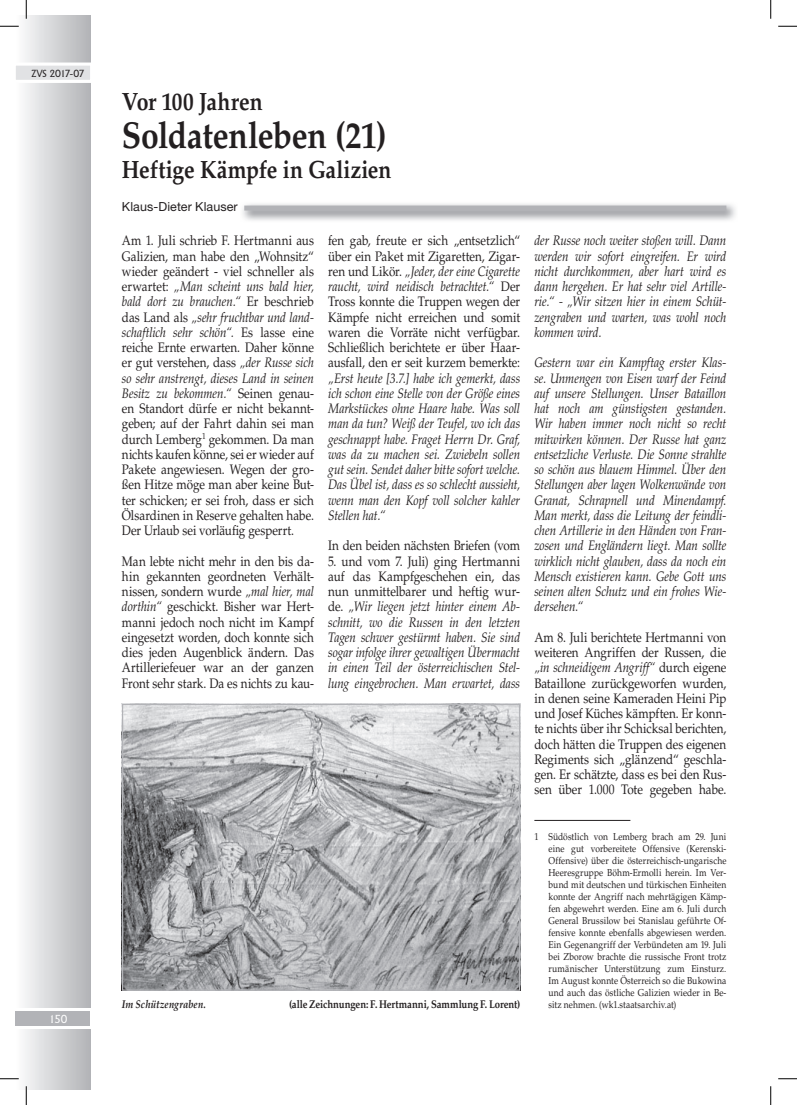
<style>
.page{position:relative;width:797px;height:1105px;background:#fff}
.page>*{position:absolute;margin:0;border:0;box-sizing:border-box;transform-origin:0 0}
.t1{font:700 37.5px "Palatino LT Std";letter-spacing:-.01em;color:#231f20;scale:.85 1}
.t2{font:700 25px "Palatino LT Std";letter-spacing:-.005em;color:#231f20;scale:.85 1}
.t3{font:13.75px/15.2px "Palatino LT Std";letter-spacing:-.005em;color:#231f20;text-align:justify;scale:.85 1}
.t4{font:italic 13.75px/15.2px "Palatino LT Std";letter-spacing:-.005em;color:#231f20;text-align:justify;scale:.85 1}
.t5{font:12.5px "Helvetica Neue LT Std";letter-spacing:.005em;color:#231f20}
.t6{font:700 11.25px "Palatino LT Std";letter-spacing:-.01em;color:#231f20;scale:.85 1}
.t7{font:italic 700 11.25px "Palatino LT Std";letter-spacing:.005em;color:#231f20;scale:.85 1}
.t8{font:11.25px "Adelon";color:#fff}
.t9{font:10px/12px "Palatino LT Std";letter-spacing:.015em;color:#231f20;text-align:justify;scale:.85 1}
.t10{font:10px "Adelon";letter-spacing:-.035em;color:#231f20}
.s1{font-style:italic}
.s2{font-style:normal}
</style>
<div class="page">
<div style="left:16px;top:16px;width:74px;height:992px;background:linear-gradient(to right,#fcfcfd,#b3b4b7)"></div>
<div style="left:16px;top:1029px;width:74px;height:60px;background:linear-gradient(to right,#fcfcfd,#b3b4b7)"></div>
<hr style="left:534px;top:820px;width:96px;height:1px;background:#231f20">
<div style="left:244px;top:206px;width:482px;height:5px;background:#b2b3b7"></div>
<img style="left:124px;top:706px;width:394px;height:283px">
<div style="left:122px;top:704px;width:398px;height:287px;border:1px solid #b2b3b7"></div>
<div style="left:16px;top:1011px;width:74px;height:14px;background:#b2b3b7"></div>
<svg style="left:16px;top:61px;width:75px;height:24px"></svg>
<svg style="left:0;top:25px;width:19px;height:2px"></svg>
<svg style="left:778px;top:25px;width:19px;height:2px"></svg>
<svg style="left:0;top:1078px;width:19px;height:1px"></svg>
<svg style="left:778px;top:1078px;width:19px;height:1px"></svg>
<svg style="left:25px;top:0;width:2px;height:19px"></svg>
<svg style="left:25px;top:1086px;width:2px;height:19px"></svg>
<svg style="left:770px;top:0;width:1px;height:19px"></svg>
<svg style="left:770px;top:1086px;width:1px;height:19px"></svg>
<p class="t10" style="left:32px;top:67px;width:55px">ZVS 2017-07</p>
<p class="t8" style="left:49px;top:1012px;width:20px">150</p>
<h2 class="t2" style="left:122px;top:87px;width:167px">Vor 100 Jahren</h2>
<h1 class="t1" style="left:122px;top:113px;width:313px">Soldatenleben (21)</h1>
<h2 class="t2" style="left:122px;top:155px;width:318px">Heftige Kämpfe in Galizien</h2>
<p class="t5" style="left:122px;top:200px;width:117px">Klaus-Dieter Klauser</p>
<p class="t3" style="left:122px;top:233px;width:227px">Am 1. Juli schrieb F. Hertmanni aus Galizien, man habe den „Wohnsitz“ wieder geändert - viel schneller als erwartet: <span class="s1">„Man scheint uns bald hier, bald dort zu brauchen.“</span> Er beschrieb das Land als <span class="s1">„sehr fruchtbar und land&shy;schaftlich sehr schön“.</span> Es lasse eine reiche Ernte erwarten. Daher könne er gut verstehen, dass <span class="s1">„der Russe sich so sehr anstrengt, dieses Land in seinen Besitz zu bekommen.“</span> Seinen genau&shy;en Standort dürfe er nicht bekannt&shy;geben; auf der Fahrt dahin sei man durch Lemberg<sup>1</sup> gekommen. Da man nichts kaufen könne, sei er wieder auf Pakete angewiesen. Wegen der gro&shy;ßen Hitze möge man aber keine But&shy;ter schicken; er sei froh, dass er sich Ölsardinen in Reserve gehalten habe.<br>Der Urlaub sei vorläufig gesperrt.</p>
<p class="t3" style="left:122px;top:554px;width:227px">Man lebte nicht mehr in den bis da&shy;hin gekannten geordneten Verhält&shy;nissen, sondern wurde <span class="s1">„mal hier, mal dorthin“</span> geschickt. Bisher war Hert&shy;manni jedoch noch nicht im Kampf eingesetzt worden, doch konnte sich dies jeden Augenblick ändern. Das Artilleriefeuer war an der ganzen Front sehr stark. Da es nichts zu kau-</p>
<p class="t3" style="left:328px;top:233px;width:227px">fen gab, freute er sich „entsetzlich“ über ein Paket mit Zigaretten, Zigar&shy;ren und Likör. <span class="s1">„Jeder, der eine Cigarette raucht, wird neidisch betrachtet.“</span> Der Tross konnte die Truppen wegen der Kämpfe nicht erreichen und somit waren die Vorräte nicht verfügbar.<br>Schließlich berichtete er über Haar&shy;ausfall, den er seit kurzem bemerkte:</p>
<p class="t4" style="left:328px;top:371px;width:227px">„Erst heute [3.7.] habe ich gemerkt, dass ich schon eine Stelle von der Größe eines Markstückes ohne Haare habe. Was soll man da tun? Weiß der Teufel, wo ich das geschnappt habe. Fraget Herrn Dr. Graf, was da zu machen sei. Zwiebeln sollen gut sein. Sendet daher bitte sofort welche.<br>Das Übel ist, dass es so schlecht aussieht, wenn man den Kopf voll solcher kahler Stellen hat.“</p>
<p class="t3" style="left:328px;top:538px;width:227px">In den beiden nächsten Briefen (vom</p>
<p class="t4" style="left:328px;top:554px;width:227px"><span class="s2">5. und vom 7. Juli) ging Hertmanni auf das Kampfgeschehen ein, das nun unmittelbarer und heftig wur&shy;de.</span> „Wir liegen jetzt hinter einem Ab&shy;schnitt, wo die Russen in den letzten Tagen schwer gestürmt haben. Sie sind sogar infolge ihrer gewaltigen Übermacht in einen Teil der österreichischen Stel&shy;lung eingebrochen. Man erwartet, dass</p>
<p class="t7" style="left:122px;top:997px;width:100px">Im Schützengraben.</p>
<p class="t6" style="left:289px;top:997px;width:273px">(alle Zeichnungen: F. Hertmanni, Sammlung F. lorent)</p>
<p class="t4" style="left:534px;top:233px;width:227px">der Russe noch weiter stoßen will. Dann werden wir sofort eingreifen. Er wird nicht durchkommen, aber hart wird es dann hergehen. Er hat sehr viel Artille&shy;rie.“ - „Wir sitzen hier in einem Schüt&shy;zengraben und warten, was wohl noch kommen wird.</p>
<p class="t4" style="left:534px;top:355px;width:227px">Gestern war ein Kampftag erster Klas&shy;se. Unmengen von Eisen warf der Feind auf unsere Stellungen. Unser Bataillon hat noch am günstigsten gestanden.<br>Wir haben immer noch nicht so recht mitwirken können. Der Russe hat ganz entsetzliche Verluste. Die Sonne strahlte so schön aus blauem Himmel. Über den Stellungen aber lagen Wolkenwände von Granat, Schrapnell und Minendampf.<br>Man merkt, dass die Leitung der feindli&shy;chen Artillerie in den Händen von Fran&shy;zosen und Engländern liegt. Man sollte wirklich nicht glauben, dass da noch ein Mensch existieren kann. Gebe Gott uns seinen alten Schutz und ein frohes Wie&shy;dersehen.“</p>
<p class="t3" style="left:534px;top:630px;width:227px">Am 8. Juli berichtete Hertmanni von weiteren Angriffen der Russen, die <span class="s1">„in schneidigem Angriff“</span> durch eigene Bataillone zurückgeworfen wurden, in denen seine Kameraden Heini Pip und Josef Küches kämpften. Er konn&shy;te nichts über ihr Schicksal berichten, doch hätten die Truppen des eigenen Regiments sich „glänzend“ geschla&shy;gen. Er schätzte, dass es bei den Rus&shy;sen über 1.000 Tote gegeben habe.</p>
<p class="t9" style="left:548px;top:831px;width:211px;text-indent:-14px">1 Südöstlich von Lemberg brach am 29. Juni eine gut vorbereitete Offensive (Kerenski-Offensive) über die österreichisch-ungarische Heeresgruppe Böhm-Ermolli herein. Im Ver&shy;bund mit deutschen und türkischen Einheiten konnte der Angriff nach mehrtägigen Kämp&shy;fen abgewehrt werden. Eine am 6. Juli durch General Brussilow bei Stanislau geführte Of&shy;fensive konnte ebenfalls abgewiesen werden.<br>Ein Gegenangriff der Verbündeten am 19. Juli bei Zborow brachte die russische Front trotz rumänischer Unterstützung zum Einsturz.<br>Im August konnte Österreich so die Bukowina und auch das östliche Galizien wieder in Be&shy;sitz nehmen. (wk1.staatsarchiv.at)</p>
</div>
